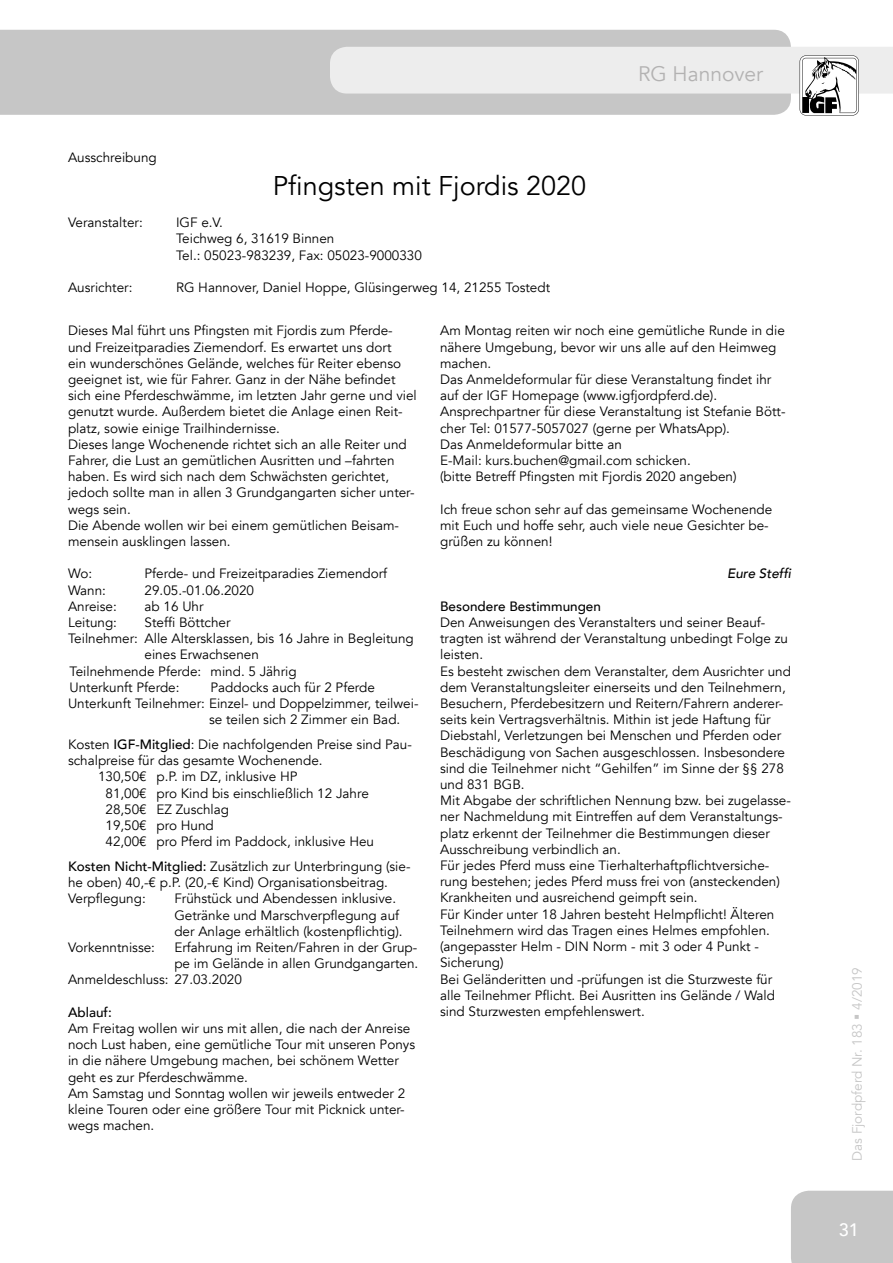
<style>
.page{position:relative;width:893px;height:1263px;background:#fff}
.page>*{position:absolute;margin:0;border:0;box-sizing:border-box;transform-origin:0 0}
.t1{font:27px "Avenir";color:#000}
.t2{font:21px "Avenir";color:#b3b2b2}
.t3{font:500 18px "Avenir";color:#fff}
.t4{font:13.5px/16.2px "Avenir";color:#000}
.t5{font:500 13.5px "Avenir";color:#000}
.t6{font:13.5px "Avenir";color:#c6c6c6}
.t7{font:italic 500 13.5px "Avenir";color:#000}
.s1{font-weight:500}
</style>
<div class="page">
<div style="left:0;top:30px;width:791px;height:85px;background:#c6c6c6"></div>
<div style="left:791px;top:1191px;width:102px;height:72px;background:#c6c6c6"></div>
<svg style="left:330px;top:47px;width:563px;height:69px;background:#dedede"></svg>
<p class="t4" style="left:68px;top:150px;width:90px">Ausschreibung</p>
<h1 class="t1" style="left:273px;top:169px;width:315px">Pfingsten mit Fjordis 2020</h1>
<p class="t4" style="left:68px;top:215px;width:76px">Veranstalter:</p>
<p class="t4" style="left:176px;top:215px;width:247px">IGF e.V.<br>Teichweg 6, 31619 Binnen<br>Tel.: 05023-983239, Fax: 05023-9000330</p>
<p class="t4" style="left:68px;top:279px;width:66px">Ausrichter:</p>
<p class="t4" style="left:176px;top:279px;width:376px">RG Hannover, Daniel Hoppe, Glüsingerweg 14, 21255 Tostedt</p>
<h2 class="t2" style="left:638px;top:61px;width:127px">RG Hannover</h2>
<p class="t4" style="left:68px;top:323px;width:350px">Dieses Mal führt uns Pfingsten mit Fjordis zum Pferde&shy;und Freizeitparadies Ziemendorf. Es erwartet uns dort<br>ein wunderschönes Gelände, welches für Reiter ebenso geeignet ist, wie für Fahrer. Ganz in der Nähe befindet sich eine Pferdeschwämme, im letzten Jahr gerne und viel genutzt wurde. Außerdem bietet die Anlage einen Reit&shy;platz, sowie einige Trailhindernisse.<br>Dieses lange Wochenende richtet sich an alle Reiter und Fahrer, die Lust an gemütlichen Ausritten und –fahrten haben. Es wird sich nach dem Schwächsten gerichtet, jedoch sollte man in allen 3 Grundgangarten sicher unter&shy;wegs sein.<br>Die Abende wollen wir bei einem gemütlichen Beisam&shy;mensein ausklingen lassen.</p>
<p class="t4" style="left:68px;top:566px;width:26px">Wo:</p>
<p class="t4" style="left:145px;top:566px;width:244px">Pferde- und Freizeitparadies Ziemendorf</p>
<p class="t4" style="left:68px;top:582px;width:40px">Wann:</p>
<p class="t4" style="left:145px;top:582px;width:111px">29.05.-01.06.2020</p>
<p class="t4" style="left:68px;top:598px;width:50px">Anreise:</p>
<p class="t4" style="left:145px;top:598px;width:61px">ab 16 Uhr</p>
<p class="t4" style="left:68px;top:614px;width:50px">Leitung:</p>
<p class="t4" style="left:145px;top:614px;width:87px">Steffi Böttcher</p>
<p class="t4" style="left:68px;top:631px;width:347px">Teilnehmer: Alle Altersklassen, bis 16 Jahre in Begleitung</p>
<p class="t4" style="left:145px;top:647px;width:116px">eines Erwachsenen</p>
<p class="t4" style="left:70px;top:663px;width:229px">Teilnehmende Pferde: mind. 5 Jährig</p>
<p class="t4" style="left:70px;top:679px;width:111px">Unterkunft Pferde:</p>
<p class="t4" style="left:211px;top:679px;width:166px">Paddocks auch für 2 Pferde</p>
<p class="t4" style="left:68px;top:695px;width:352px">Unterkunft Teilnehmer: Einzel- und Doppelzimmer, teilwei-</p>
<p class="t4" style="left:209px;top:712px;width:193px">se teilen sich 2 Zimmer ein Bad.</p>
<p class="t4" style="left:68px;top:736px;width:345px">Kosten <span class="s1">IGF-Mitglied</span>: Die nachfolgenden Preise sind Pau-</p>
<p class="t4" style="left:68px;top:753px;width:256px">schalpreise für das gesamte Wochenende.</p>
<p class="t4" style="left:98px;top:769px;width:201px">130,50€ p.P. im DZ, inklusive HP</p>
<p class="t4" style="left:106px;top:785px;width:265px">81,00€ pro Kind bis einschließlich 12 Jahre</p>
<p class="t4" style="left:106px;top:801px;width:125px">28,50€ EZ Zuschlag</p>
<p class="t4" style="left:106px;top:817px;width:110px">19,50€ pro Hund</p>
<p class="t4" style="left:106px;top:834px;width:270px">42,00€ pro Pferd im Paddock, inklusive Heu</p>
<p class="t4" style="left:68px;top:858px;width:344px"><span class="s1">Kosten Nicht-Mitglied:</span> Zusätzlich zur Unterbringung (sie&shy;he oben) 40,-€ p.P. (20,-€ Kind) Organisationsbeitrag.<br>Verpflegung:</p>
<p class="t4" style="left:174px;top:891px;width:230px">Frühstück und Abendessen inklusive.<br>Getränke und Marschverpflegung auf der Anlage erhältlich (kostenpflichtig).</p>
<p class="t4" style="left:68px;top:939px;width:89px">Vorkenntnisse:</p>
<p class="t4" style="left:174px;top:939px;width:244px">Erfahrung im Reiten/Fahren in der Grup-</p>
<p class="t4" style="left:174px;top:955px;width:246px">pe im Gelände in allen Grundgangarten.</p>
<p class="t4" style="left:68px;top:972px;width:175px">Anmeldeschluss: 27.03.2020</p>
<p class="t5" style="left:68px;top:1000px;width:45px">Ablauf:</p>
<p class="t4" style="left:68px;top:1020px;width:349px">Am Freitag wollen wir uns mit allen, die nach der Anreise noch Lust haben, eine gemütliche Tour mit unseren Ponys in die nähere Umgebung machen, bei schönem Wetter geht es zur Pferdeschwämme.<br>Am Samstag und Sonntag wollen wir jeweils entweder 2 kleine Touren oder eine größere Tour mit Picknick unter&shy;wegs machen.</p>
<p class="t4" style="left:440px;top:323px;width:347px">Am Montag reiten wir noch eine gemütliche Runde in die nähere Umgebung, bevor wir uns alle auf den Heimweg machen.<br>Das Anmeldeformular für diese Veranstaltung findet ihr auf der IGF Homepage (www.igfjordpferd.de).<br>Ansprechpartner für diese Veranstaltung ist Stefanie Bött&shy;cher Tel: 01577-5057027 (gerne per WhatsApp).<br>Das Anmeldeformular bitte an<br>E-Mail: kurs.buchen@gmail.com schicken.<br>(bitte Betreff Pfingsten mit Fjordis 2020 angeben)</p>
<p class="t4" style="left:440px;top:501px;width:334px">Ich freue schon sehr auf das gemeinsame Wochenende mit Euch und hoffe sehr, auch viele neue Gesichter be&shy;grüßen zu können!</p>
<p class="t7" style="left:727px;top:566px;width:66px">Eure Steffi</p>
<p class="t5" style="left:440px;top:594px;width:162px">Besondere Bestimmungen</p>
<p class="t4" style="left:440px;top:614px;width:352px">Den Anweisungen des Veranstalters und seiner Beauf&shy;tragten ist während der Veranstaltung unbedingt Folge zu leisten.<br>Es besteht zwischen dem Veranstalter, dem Ausrichter und dem Veranstaltungsleiter einerseits und den Teilnehmern, Besuchern, Pferdebesitzern und Reitern/Fahrern anderer&shy;seits kein Vertragsverhältnis. Mithin ist jede Haftung für Diebstahl, Verletzungen bei Menschen und Pferden oder Beschädigung von Sachen ausgeschlossen. Insbesondere sind die Teilnehmer nicht “Gehilfen” im Sinne der §§ 278 und 831 BGB.<br>Mit Abgabe der schriftlichen Nennung bzw. bei zugelasse&shy;ner Nachmeldung mit Eintreffen auf dem Veranstaltungs&shy;platz erkennt der Teilnehmer die Bestimmungen dieser Ausschreibung verbindlich an.<br>Für jedes Pferd muss eine Tierhalterhaftpflichtversiche&shy;rung bestehen; jedes Pferd muss frei von (ansteckenden)<br>Krankheiten und ausreichend geimpft sein.<br>Für Kinder unter 18 Jahren besteht Helmpflicht! Älteren Teilnehmern wird das Tragen eines Helmes empfohlen. (angepasster Helm - DIN Norm - mit 3 oder 4 Punkt - Sicherung)<br>Bei Geländeritten und -prüfungen ist die Sturzweste für alle Teilnehmer Pflicht. Bei Ausritten ins Gelände / Wald sind Sturzwesten empfehlenswert.</p>
<p class="t6" style="left:849px;top:1161px;width:195px;rotate:-90deg">Das Fjordpferd Nr. 183 ▪ 4/2019</p>
<h3 class="t3" style="left:839px;top:1214px;width:22px">31</h3>
</div>
